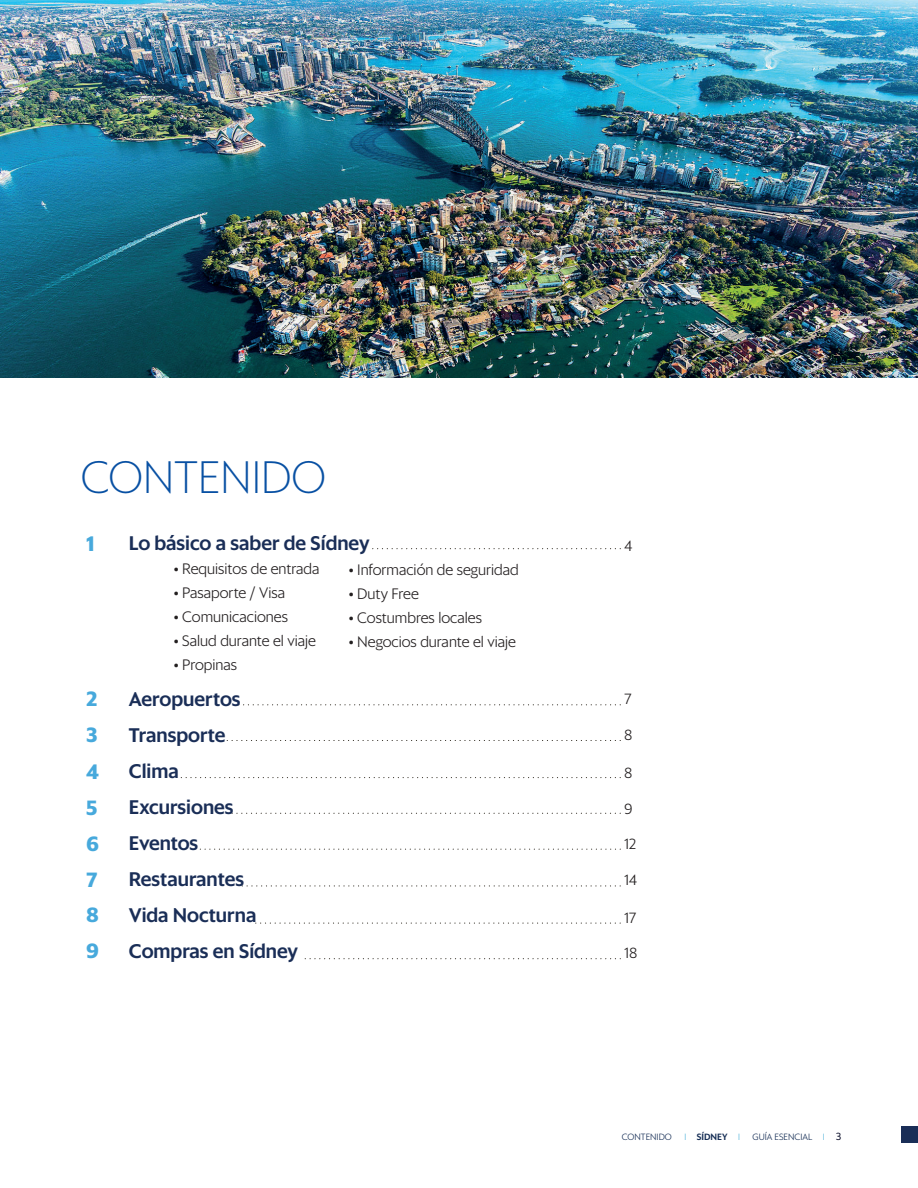
<style>
.page{position:relative;width:918px;height:1188px;background:#fff}
.page>*{position:absolute;margin:0;border:0;box-sizing:border-box;transform-origin:0 0}
.t1{font:200 45px "Sanomat Sans";color:#0850a3}
.t2{font:700 21px/36.3px "Sanomat Sans";color:#47a9dc;text-align:justify}
.t3{font:500 19.5px/36px "Sanomat Sans";color:#1a2e57}
.t4{font:300 15px "Sanomat Sans";color:#231f20}
.t5{font:300 9px "Sanomat Sans";color:#162e55}
.t6{font:500 9px "Sanomat Sans";color:#162e55}
.s1{font-weight:200;color:#1599cd}
.s2{font-weight:400;font-size:10.5px;color:#10132e}
</style>
<div class="page">
<div style="left:901px;top:1126px;width:17px;height:17px;background:#1a2e57"></div>
<svg style="left:373px;top:548px;width:247px;height:1px"></svg>
<svg style="left:239px;top:704px;width:381px;height:1px"></svg>
<svg style="left:227px;top:740px;width:393px;height:1px"></svg>
<svg style="left:181px;top:777px;width:439px;height:1px"></svg>
<svg style="left:227px;top:813px;width:393px;height:1px"></svg>
<svg style="left:200px;top:849px;width:420px;height:1px"></svg>
<svg style="left:242px;top:886px;width:378px;height:1px"></svg>
<svg style="left:256px;top:923px;width:364px;height:1px"></svg>
<svg style="left:305px;top:958px;width:315px;height:1px"></svg>
<img style="left:0;top:0;width:918px;height:378px">
<h1 class="t1" style="left:81px;top:445px;width:247px">CONTENIDO</h1>
<h2 class="t2" style="left:87px;top:523px;width:10px">1</h2>
<h2 class="t2" style="left:87px;top:679px;width:14px">2<br>3<br>4<br>5</h2>
<h2 class="t2" style="left:87px;top:824px;width:14px;line-height:35.4px">6<br>7<br>8</h2>
<h2 class="t2" style="left:87px;top:930px;width:14px">9</h2>
<h3 class="t3" style="left:129px;top:524px;width:242px">Lo básico a saber de Sídney</h3>
<p class="t4" style="left:174px;top:558px;width:147px">• Requisitos de entrada</p>
<p class="t4" style="left:174px;top:582px;width:113px">• Pasaporte / Visa</p>
<p class="t4" style="left:174px;top:606px;width:116px">• Comunicaciones</p>
<p class="t4" style="left:174px;top:630px;width:144px">• Salud durante el viaje</p>
<p class="t4" style="left:174px;top:654px;width:65px">• Propinas</p>
<h3 class="t3" style="left:129px;top:680px;width:171px">Aeropuertos<br>Transporte<br>Clima<br>Excursiones<br>Eventos<br>Restaurantes<br>Vida Nocturna<br>Compras en Sídney</h3>
<p class="t4" style="left:349px;top:559px;width:171px">• Información de seguridad</p>
<p class="t4" style="left:349px;top:583px;width:72px">• Duty Free</p>
<p class="t4" style="left:349px;top:607px;width:135px">• Costumbres locales</p>
<p class="t4" style="left:349px;top:631px;width:169px">• Negocios durante el viaje</p>
<p class="t4" style="left:625px;top:534px;width:9px">4</p>
<p class="t4" style="left:625px;top:688px;width:9px">7</p>
<p class="t4" style="left:625px;top:723px;width:9px">8</p>
<p class="t4" style="left:625px;top:762px;width:9px">8</p>
<p class="t4" style="left:625px;top:797px;width:9px">9</p>
<p class="t4" style="left:625px;top:833px;width:13px">12</p>
<p class="t4" style="left:625px;top:869px;width:14px">14</p>
<p class="t4" style="left:625px;top:906px;width:13px">17</p>
<p class="t4" style="left:625px;top:942px;width:14px">18</p>
<p class="t5" style="left:622px;top:1130px;width:51px">CONTENIDO</p>
<p class="t6" style="left:684px;top:1130px;width:57px"><span class="s1">I</span> SÍDNEY <span class="s1">I</span></p>
<p class="t5" style="left:753px;top:1130px;width:90px">GUÍA ESENCIAL <span class="s1">I</span> <span class="s2">3</span></p>
</div>
